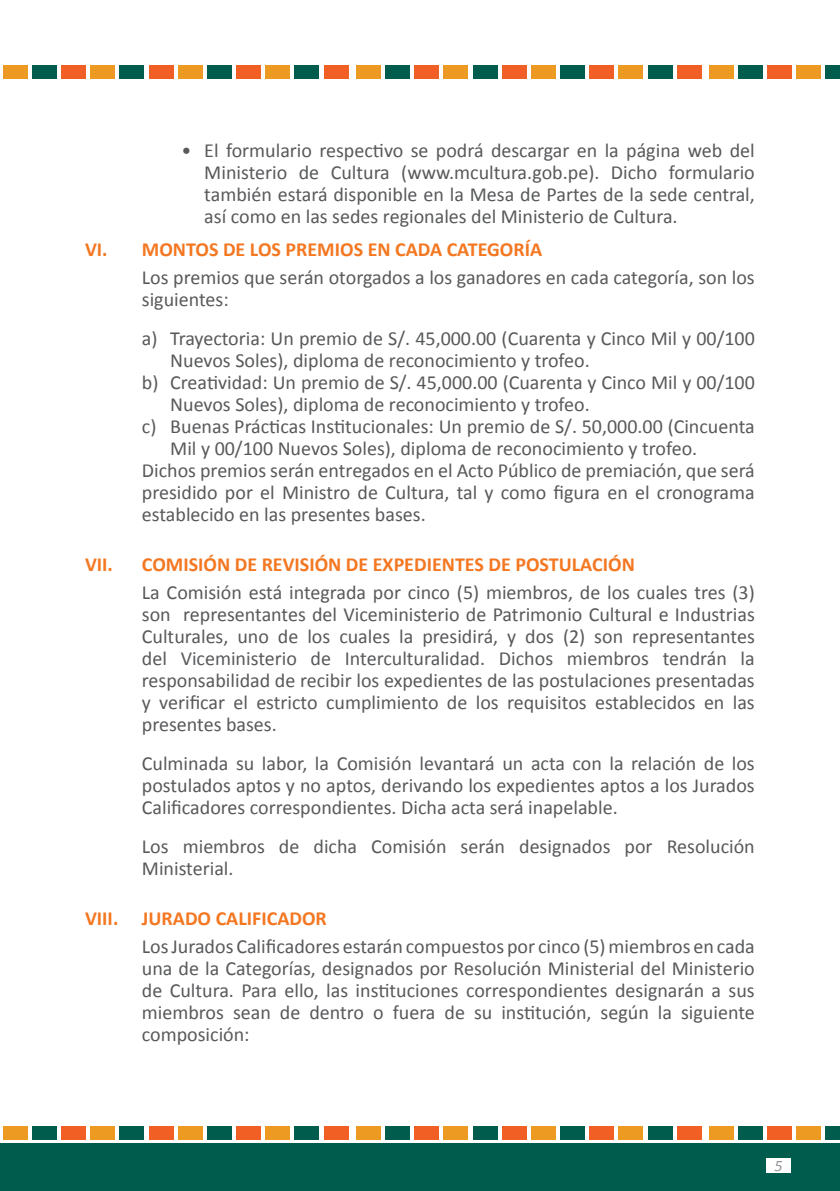
<style>
.page{position:relative;width:840px;height:1191px;background:#fff}
.page>*{position:absolute;margin:0;border:0;box-sizing:border-box;transform-origin:0 0}
.t1{font:20px/22px "Calibri";color:#58595b;text-align:justify}
.t2{font:700 20px "Calibri";color:#f47721}
.t3{font:italic 16px "Calibri";color:#939598}
</style>
<div class="page">
<div style="left:0;top:1143px;width:839px;height:48px;background:#005d4e"></div>
<div style="left:3px;top:1126px;width:24px;height:14px;background:#ed9a22"></div>
<div style="left:32px;top:1126px;width:25px;height:14px;background:#005d4e"></div>
<div style="left:61px;top:1126px;width:25px;height:14px;background:#f15f24"></div>
<div style="left:90px;top:1126px;width:25px;height:14px;background:#ed9a22"></div>
<div style="left:119px;top:1126px;width:25px;height:14px;background:#005d4e"></div>
<div style="left:149px;top:1126px;width:24px;height:14px;background:#f15f24"></div>
<div style="left:178px;top:1126px;width:24px;height:14px;background:#ed9a22"></div>
<div style="left:207px;top:1126px;width:24px;height:14px;background:#005d4e"></div>
<div style="left:236px;top:1126px;width:25px;height:14px;background:#f15f24"></div>
<div style="left:265px;top:1126px;width:25px;height:14px;background:#ed9a22"></div>
<div style="left:294px;top:1126px;width:25px;height:14px;background:#005d4e"></div>
<div style="left:323px;top:1126px;width:25px;height:14px;background:#f15f24"></div>
<div style="left:356px;top:1126px;width:24px;height:14px;background:#ed9a22"></div>
<div style="left:385px;top:1126px;width:24px;height:14px;background:#005d4e"></div>
<div style="left:414px;top:1126px;width:24px;height:14px;background:#f15f24"></div>
<div style="left:443px;top:1126px;width:25px;height:14px;background:#ed9a22"></div>
<div style="left:472px;top:1126px;width:25px;height:14px;background:#005d4e"></div>
<div style="left:501px;top:1126px;width:25px;height:14px;background:#f15f24"></div>
<div style="left:530px;top:1126px;width:25px;height:14px;background:#ed9a22"></div>
<div style="left:560px;top:1126px;width:24px;height:14px;background:#005d4e"></div>
<div style="left:589px;top:1126px;width:24px;height:14px;background:#f15f24"></div>
<div style="left:618px;top:1126px;width:24px;height:14px;background:#ed9a22"></div>
<div style="left:647px;top:1126px;width:25px;height:14px;background:#005d4e"></div>
<div style="left:676px;top:1126px;width:25px;height:14px;background:#f15f24"></div>
<div style="left:708px;top:1126px;width:25px;height:14px;background:#ed9a22"></div>
<div style="left:738px;top:1126px;width:24px;height:14px;background:#005d4e"></div>
<div style="left:767px;top:1126px;width:24px;height:14px;background:#f15f24"></div>
<div style="left:796px;top:1126px;width:24px;height:14px;background:#ed9a22"></div>
<div style="left:825px;top:1126px;width:14px;height:14px;background:#005d4e"></div>
<div style="left:3px;top:65px;width:24px;height:14px;background:#ed9a22"></div>
<div style="left:32px;top:65px;width:25px;height:14px;background:#005d4e"></div>
<div style="left:61px;top:65px;width:25px;height:14px;background:#f15f24"></div>
<div style="left:90px;top:65px;width:25px;height:14px;background:#ed9a22"></div>
<div style="left:119px;top:65px;width:25px;height:14px;background:#005d4e"></div>
<div style="left:149px;top:65px;width:24px;height:14px;background:#f15f24"></div>
<div style="left:178px;top:65px;width:24px;height:14px;background:#ed9a22"></div>
<div style="left:207px;top:65px;width:24px;height:14px;background:#005d4e"></div>
<div style="left:236px;top:65px;width:25px;height:14px;background:#f15f24"></div>
<div style="left:265px;top:65px;width:25px;height:14px;background:#ed9a22"></div>
<div style="left:294px;top:65px;width:25px;height:14px;background:#005d4e"></div>
<div style="left:323px;top:65px;width:25px;height:14px;background:#f15f24"></div>
<div style="left:356px;top:65px;width:24px;height:14px;background:#ed9a22"></div>
<div style="left:385px;top:65px;width:24px;height:14px;background:#005d4e"></div>
<div style="left:414px;top:65px;width:24px;height:14px;background:#f15f24"></div>
<div style="left:443px;top:65px;width:25px;height:14px;background:#ed9a22"></div>
<div style="left:472px;top:65px;width:25px;height:14px;background:#005d4e"></div>
<div style="left:501px;top:65px;width:25px;height:14px;background:#f15f24"></div>
<div style="left:530px;top:65px;width:25px;height:14px;background:#ed9a22"></div>
<div style="left:560px;top:65px;width:24px;height:14px;background:#005d4e"></div>
<div style="left:589px;top:65px;width:24px;height:14px;background:#f15f24"></div>
<div style="left:618px;top:65px;width:24px;height:14px;background:#ed9a22"></div>
<div style="left:647px;top:65px;width:25px;height:14px;background:#005d4e"></div>
<div style="left:676px;top:65px;width:25px;height:14px;background:#f15f24"></div>
<div style="left:708px;top:65px;width:25px;height:14px;background:#ed9a22"></div>
<div style="left:738px;top:65px;width:24px;height:14px;background:#005d4e"></div>
<div style="left:767px;top:65px;width:24px;height:14px;background:#f15f24"></div>
<div style="left:796px;top:65px;width:24px;height:14px;background:#ed9a22"></div>
<div style="left:825px;top:65px;width:14px;height:14px;background:#005d4e"></div>
<div style="left:766px;top:1158px;width:24px;height:14px;background:#fff"></div>
<p class="t1" style="left:204px;top:139px;width:551px;text-indent:-23px">• El formulario respectivo se podrá descargar en la página web del Ministerio de Cultura (www.mcultura.gob.pe). Dicho formulario también estará disponible en la Mesa de Partes de la sede central, así como en las sedes regionales del Ministerio de Cultura.</p>
<p class="t2" style="left:85px;top:237px;width:458px">VI. MONTOS DE LOS PREMIOS EN CADA CATEGORÍA</p>
<p class="t1" style="left:142px;top:266px;width:614px">Los premios que serán otorgados a los ganadores en cada categoría, son los siguientes:</p>
<p class="t1" style="left:142px;top:327px;width:614px">a) Trayectoria: Un premio de S/. 45,000.00 (Cuarenta y Cinco Mil y 00/100</p>
<p class="t1" style="left:170px;top:349px;width:421px">Nuevos Soles), diploma de reconocimiento y trofeo.</p>
<p class="t1" style="left:142px;top:371px;width:614px">b) Creatividad: Un premio de S/. 45,000.00 (Cuarenta y Cinco Mil y 00/100</p>
<p class="t1" style="left:170px;top:393px;width:421px">Nuevos Soles), diploma de reconocimiento y trofeo.</p>
<p class="t1" style="left:142px;top:415px;width:614px">c) Buenas Prácticas Institucionales: Un premio de S/. 50,000.00 (Cincuenta</p>
<p class="t1" style="left:170px;top:437px;width:528px">Mil y 00/100 Nuevos Soles), diploma de reconocimiento y trofeo.</p>
<p class="t1" style="left:142px;top:459px;width:614px">Dichos premios serán entregados en el Acto Público de premiación, que será</p>
<p class="t1" style="left:142px;top:481px;width:614px">presidido por el Ministro de Cultura, tal y como figura en el cronograma</p>
<p class="t1" style="left:142px;top:503px;width:285px">establecido en las presentes bases.</p>
<p class="t2" style="left:85px;top:552px;width:29px">VII.</p>
<p class="t2" style="left:142px;top:552px;width:494px">COMISIÓN DE REVISIÓN DE EXPEDIENTES DE POSTULACIÓN</p>
<p class="t1" style="left:142px;top:581px;width:614px">La Comisión está integrada por cinco (5) miembros, de los cuales tres (3) son representantes del Viceministerio de Patrimonio Cultural e Industrias Culturales, uno de los cuales la presidirá, y dos (2) son representantes del Viceministerio de Interculturalidad. Dichos miembros tendrán la responsabilidad de recibir los expedientes de las postulaciones presentadas y verificar el estricto cumplimiento de los requisitos establecidos en las presentes bases.</p>
<p class="t1" style="left:142px;top:752px;width:614px">Culminada su labor, la Comisión levantará un acta con la relación de los postulados aptos y no aptos, derivando los expedientes aptos a los Jurados Calificadores correspondientes. Dicha acta será inapelable.</p>
<p class="t1" style="left:142px;top:835px;width:614px">Los miembros de dicha Comisión serán designados por Resolución<br>Ministerial.</p>
<p class="t2" style="left:85px;top:906px;width:243px">VIII. JURADO CALIFICADOR</p>
<p class="t1" style="left:142px;top:935px;width:614px">Los Jurados Calificadores estarán compuestos por cinco (5) miembros en cada una de la Categorías, designados por Resolución Ministerial del Ministerio de Cultura. Para ello, las instituciones correspondientes designarán a sus miembros sean de dentro o fuera de su institución, según la siguiente composición:</p>
<p class="t3" style="left:774px;top:1154px;width:10px">5</p>
</div>
